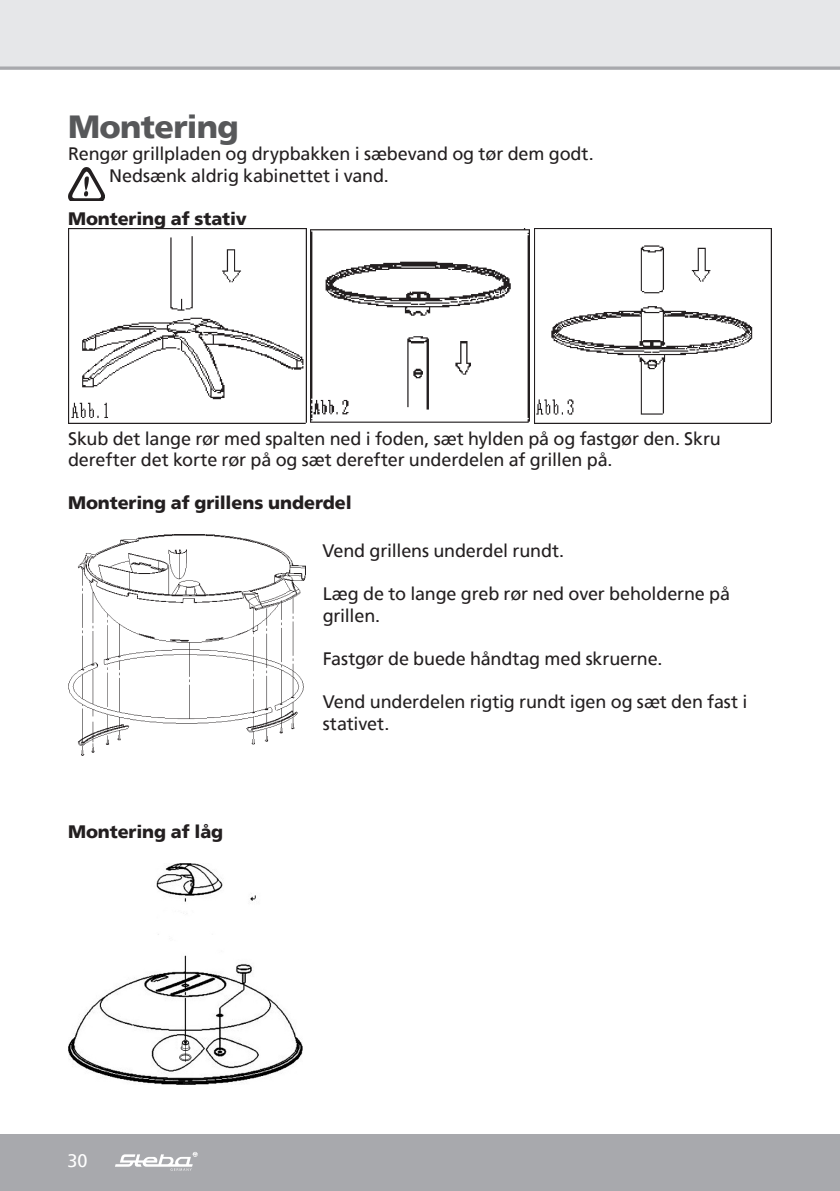
<style>
.page{position:relative;width:840px;height:1191px;background:#fff}
.page>*{position:absolute;margin:0;border:0;box-sizing:border-box;transform-origin:0 0}
.t1{font:900 32px "Frutiger";letter-spacing:-.02em;color:#57585a}
.t2{font:18px/21.6px "Frutiger";letter-spacing:-.01em;color:#231f20}
.t3{font:900 18px "Frutiger";letter-spacing:-.005em;color:#231f20}
.t4{font:18px "Frutiger";color:#fff}
</style>
<div class="page">
<div style="left:0;top:0;width:839px;height:68px;background:#e6e7e9"></div>
<div style="left:0;top:1134px;width:839px;height:57px;background:#a8a9ad"></div>
<svg style="left:115px;top:1152px;width:82px;height:18px"></svg>
<svg style="left:0;top:66px;width:839px;height:4px;background:#b3b4b8"></svg>
<img style="left:68px;top:167px;width:37px;height:34px">
<img style="left:68px;top:228px;width:238px;height:195px">
<img style="left:311px;top:228px;width:218px;height:195px">
<img style="left:534px;top:228px;width:237px;height:195px">
<img style="left:68px;top:534px;width:237px;height:222px">
<img style="left:68px;top:863px;width:234px;height:221px">
<h1 class="t1" style="left:68px;top:108px;width:172px">Montering</h1>
<p class="t2" style="left:109px;top:143px;width:485px;text-indent:-41px">Rengør grillpladen og drypbakken i sæbevand og tør dem godt.<br>Nedsænk aldrig kabinettet i vand.</p>
<p class="t3" style="left:68px;top:208px;width:180px">Montering af stativ</p>
<p class="t2" style="left:68px;top:427px;width:654px">Skub det lange rør med spalten ned i foden, sæt hylden på og fastgør den. Skru derefter det korte rør på og sæt derefter underdelen af grillen på.</p>
<p class="t3" style="left:68px;top:492px;width:285px">Montering af grillens underdel</p>
<p class="t2" style="left:322px;top:540px;width:243px">Vend grillens underdel rundt.</p>
<p class="t2" style="left:322px;top:583px;width:408px">Læg de to lange greb rør ned over beholderne på grillen.</p>
<p class="t2" style="left:322px;top:648px;width:341px">Fastgør de buede håndtag med skruerne.</p>
<p class="t2" style="left:322px;top:691px;width:426px">Vend underdelen rigtig rundt igen og sæt den fast i stativet.</p>
<p class="t3" style="left:68px;top:820px;width:156px">Montering af låg</p>
<p class="t4" style="left:67px;top:1149px;width:22px">30</p>
</div>
